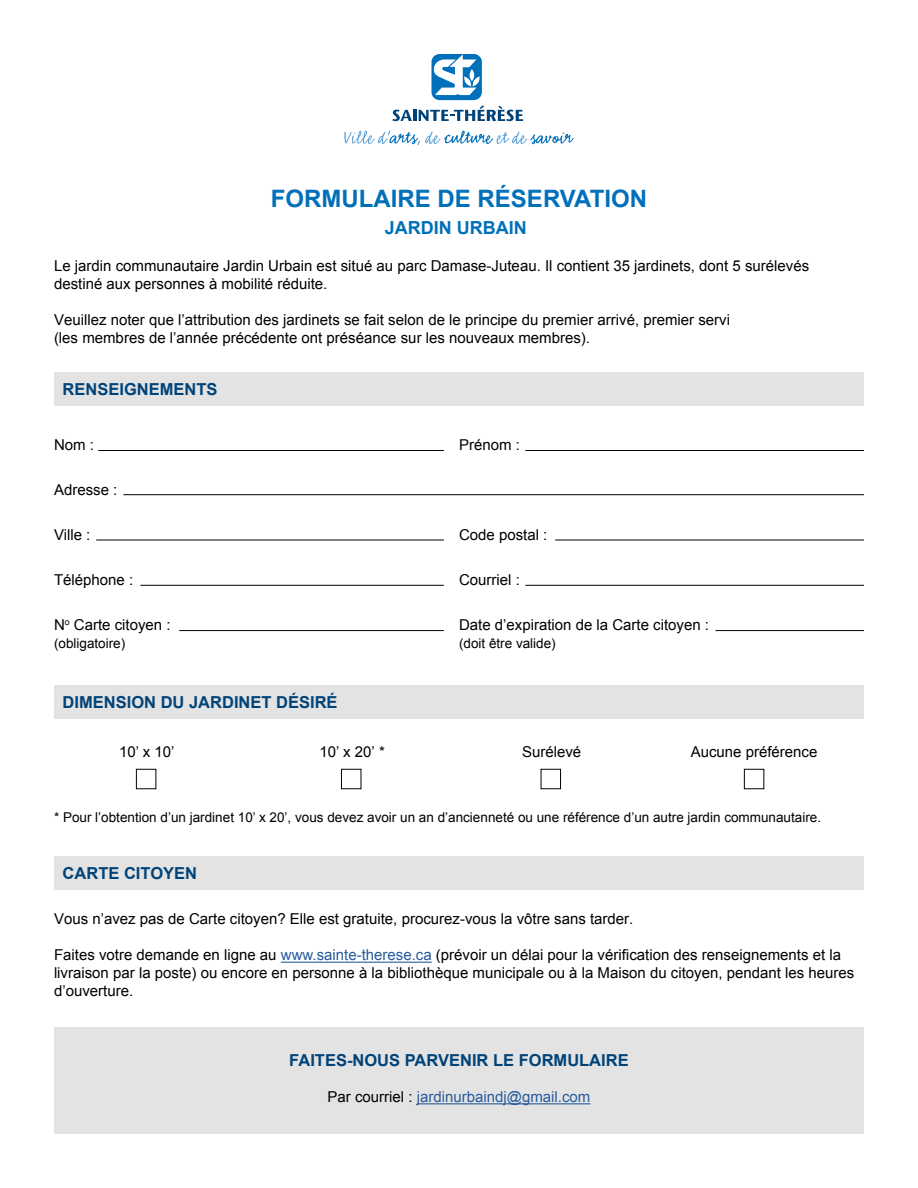
<style>
.page{position:relative;width:918px;height:1188px;background:#fff}
.page>*{position:absolute;margin:0;border:0;box-sizing:border-box;transform-origin:0 0}
.t1{font:700 24px "Arial";color:#0070ba}
.t2{font:700 18px "Arial";color:#0070ba}
.t3{font:700 16.5px "Arial";color:#004379}
.t4{font:15px/18px "Arial";color:#000}
.t5{font:15px "Arial";color:#275b9b}
.t6{font:13.5px "Arial";color:#000}
.s1{font-style:inherit}
.s2{color:#275b9b}
.s3{color:#000}
</style>
<div class="page">
<div style="left:431px;top:54px;width:51px;height:46px;background:#0070ba;border-radius:8px"></div>
<svg style="left:434px;top:54px;width:46px;height:41px"></svg>
<svg style="left:344px;top:131px;width:230px;height:14px"></svg>
<svg style="left:392px;top:106px;width:131px;height:15px"></svg>
<div style="left:54px;top:373px;width:810px;height:33px;background:#e3e3e3"></div>
<div style="left:54px;top:685px;width:810px;height:34px;background:#e3e3e3"></div>
<div style="left:54px;top:857px;width:810px;height:33px;background:#e3e3e3"></div>
<div style="left:54px;top:1027px;width:810px;height:107px;background:#e3e3e3"></div>
<hr style="left:417px;top:1103px;width:173px;height:1px;background:#275b9b">
<hr style="left:98px;top:450px;width:346px;height:1px;background:#000">
<hr style="left:123px;top:494px;width:741px;height:1px;background:#000">
<hr style="left:96px;top:540px;width:348px;height:1px;background:#000">
<hr style="left:525px;top:450px;width:339px;height:1px;background:#000">
<hr style="left:555px;top:540px;width:309px;height:1px;background:#000">
<hr style="left:179px;top:630px;width:265px;height:1px;background:#000">
<hr style="left:525px;top:585px;width:339px;height:1px;background:#000">
<hr style="left:716px;top:630px;width:148px;height:1px;background:#000">
<hr style="left:140px;top:585px;width:304px;height:1px;background:#000">
<hr style="left:281px;top:962px;width:151px;height:1px;background:#275b9b">
<div style="left:136px;top:769px;width:20px;height:20px;border:1px solid #000"></div>
<div style="left:341px;top:769px;width:20px;height:20px;border:1px solid #000"></div>
<div style="left:541px;top:769px;width:20px;height:20px;border:1px solid #000"></div>
<div style="left:744px;top:769px;width:20px;height:20px;border:1px solid #000"></div>
<h1 class="t1" style="left:271px;top:183px;width:378px">FORMULAIRE DE RÉSERVATION</h1>
<p class="t2" style="left:385px;top:216px;width:143px">JARDIN URBAIN</p>
<p class="t4" style="left:54px;top:257px;width:757px">Le jardin communautaire Jardin Urbain est situé au parc Damase-Juteau. Il contient 35 jardinets, dont 5 surélevés destiné aux personnes à mobilité réduite.</p>
<p class="t4" style="left:54px;top:311px;width:678px">Veuillez noter que l’attribution des jardinets se fait selon de le principe du premier arrivé, premier servi (les membres de l’année précédente ont préséance sur les nouveaux membres).</p>
<p class="t3" style="left:63px;top:379px;width:156px">RENSEIGNEMENTS</p>
<p class="t4" style="left:54px;top:436px;width:42px">Nom :</p>
<p class="t4" style="left:54px;top:481px;width:65px">Adresse :</p>
<p class="t4" style="left:54px;top:526px;width:38px">Ville :</p>
<p class="t4" style="left:54px;top:571px;width:81px">Téléphone :</p>
<p class="t4" style="left:54px;top:616px;width:118px">N<sup>o</sup> Carte citoyen :</p>
<p class="t6" style="left:54px;top:635px;width:73px">(obligatoire)</p>
<p class="t3" style="left:63px;top:691px;width:277px">DIMENSION DU JARDINET DÉSIRÉ</p>
<p class="t4" style="left:459px;top:436px;width:62px">Prénom :</p>
<p class="t4" style="left:459px;top:526px;width:90px">Code postal :</p>
<p class="t4" style="left:459px;top:571px;width:62px">Courriel :</p>
<p class="t4" style="left:459px;top:616px;width:252px">Date d’expiration de la Carte citoyen :</p>
<p class="t6" style="left:459px;top:635px;width:98px">(doit être valide)</p>
<p class="t4" style="left:119px;top:743px;width:57px">10’ x 10’</p>
<p class="t4" style="left:320px;top:743px;width:67px">10’ x 20’ <span class="s1">*</span></p>
<p class="t4" style="left:522px;top:743px;width:61px">Surélevé</p>
<p class="t4" style="left:691px;top:743px;width:128px">Aucune préférence</p>
<p class="t6" style="left:54px;top:808px;width:769px">* Pour l’obtention d’un jardinet 10’ x 20’, vous devez avoir un an d’ancienneté ou une référence d’un autre jardin communautaire.</p>
<p class="t3" style="left:63px;top:863px;width:136px">CARTE CITOYEN</p>
<p class="t4" style="left:54px;top:909px;width:581px">Vous n’avez pas de Carte citoyen? Elle est gratuite, procurez-vous la vôtre sans tarder.</p>
<p class="t4" style="left:54px;top:945px;width:802px">Faites votre demande en ligne au <span class="s2">www.sainte-therese.ca</span> (prévoir un délai pour la vérification des renseignements et la livraison par la poste) ou encore en personne à la bibliothèque municipale ou à la Maison du citoyen, pendant les heures d’ouverture.</p>
<p class="t3" style="left:289px;top:1050px;width:341px">FAITES-NOUS PARVENIR LE FORMULAIRE</p>
<p class="t5" style="left:328px;top:1087px;width:264px"><span class="s3">Par courriel :</span> jardinurbaindj@gmail.com</p>
</div>
